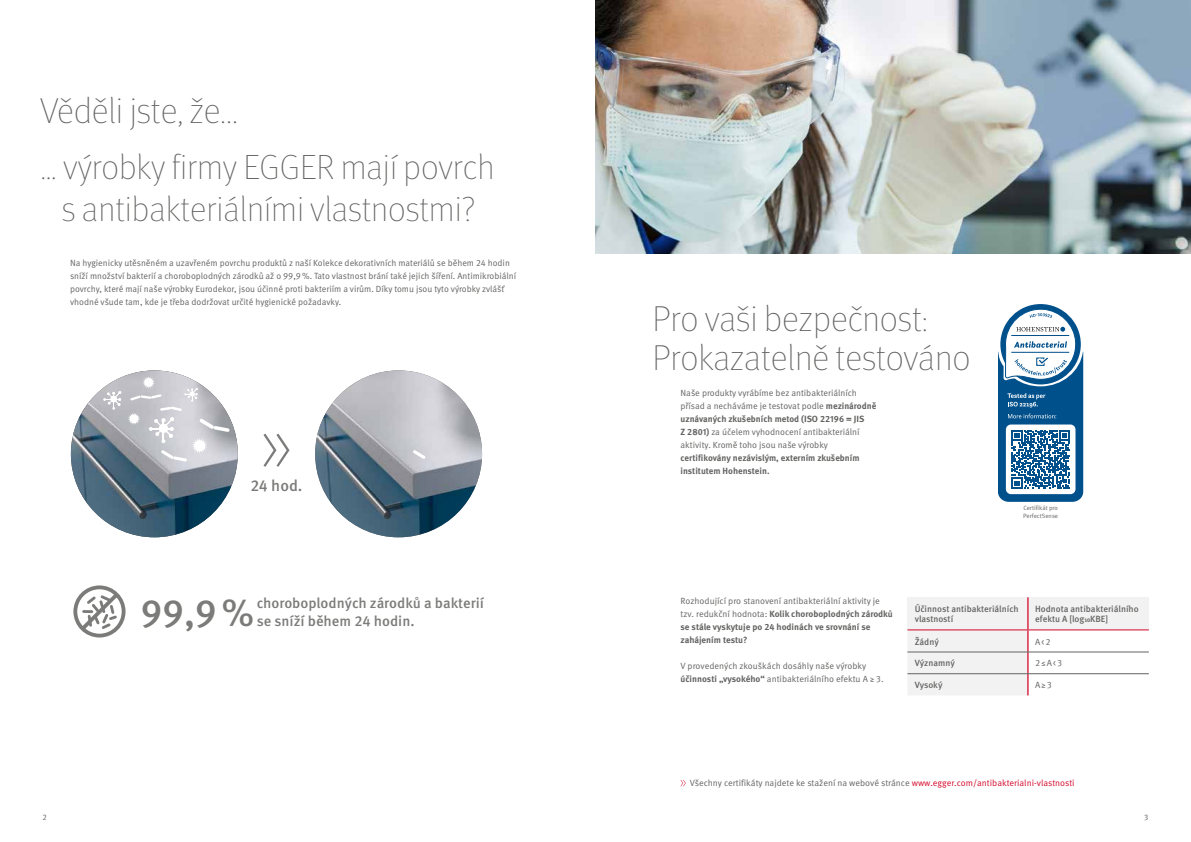
<style>
.page{position:relative;width:1191px;height:842px;background:#fff}
.page>*{position:absolute;margin:0;border:0;box-sizing:border-box;transform-origin:0 0}
.t1{font:500 38.1px "Meta Pro";color:#7b7b7a}
.t2{font:100 36px/39px "Meta Pro";letter-spacing:-.005em;color:#636362}
.t3{font:100 35px/42px "Meta Pro";color:#636362;text-align:center}
.t4{font:500 15.8px "Meta Pro";color:#7b7b7a}
.t5{font:500 14.5px "Meta Pro";color:#7b7b7a}
.t6{font:9px/13px "Meta Pro";color:#636362}
.t7{font:700 9px/13px "Meta Pro";letter-spacing:-.005em;color:#636362}
.t8{font:500 9px/10.8px "Meta Pro";color:#636362}
.t9{font:8px "Meta Pro";color:#636362}
.t10{font:6.2px/7.4px "Meta Pro";color:#636362}
.s1{font-weight:700}
.s2{font-weight:400}
.s3{color:#d4082c}
</style>
<div class="page">
<div style="left:907px;top:597px;width:121px;height:33px;background:#f2f2f2"></div>
<div style="left:1028px;top:597px;width:120px;height:33px;background:#f2f2f2"></div>
<svg style="left:907px;top:630px;width:241px;height:65px"></svg>
<hr style="left:1027px;top:597px;width:1px;height:32px;background:#d4082c">
<hr style="left:907px;top:629px;width:121px;height:1px;background:#d4082c">
<hr style="left:1028px;top:629px;width:120px;height:1px;background:#d4082c">
<hr style="left:907px;top:652px;width:121px;height:1px;background:#636362">
<hr style="left:1028px;top:652px;width:120px;height:1px;background:#636362">
<hr style="left:907px;top:673px;width:121px;height:1px;background:#636362">
<hr style="left:1028px;top:673px;width:120px;height:1px;background:#636362">
<svg style="left:680px;top:780px;width:5px;height:6px"></svg>
<img style="left:315px;top:370px;width:167px;height:167px;border-radius:83px">
<svg style="left:413px;top:450px;width:12px;height:9px"></svg>
<img style="left:71px;top:370px;width:167px;height:167px;border-radius:83px">
<svg style="left:103px;top:391px;width:18px;height:19px"></svg>
<svg style="left:128px;top:376px;width:102px;height:86px"></svg>
<div style="left:144px;top:378px;width:9px;height:9px;background:#fff;border-radius:50%"></div>
<svg style="left:263px;top:434px;width:26px;height:33px"></svg>
<svg style="left:73px;top:585px;width:53px;height:53px"></svg>
<img style="left:595px;top:0;width:596px;height:253px">
<svg style="left:998px;top:308px;width:85px;height:194px"></svg>
<h2 class="t2" style="left:40px;top:90px;width:200px">Věděli jste, že...</h2>
<h3 class="t3" style="left:41px;top:145px;width:455px">… výrobky firmy EGGER mají povrch s antibakteriálními vlastnostmi?</h3>
<p class="t6" style="left:70px;top:257px;width:447px">Na hygienicky utěsněném a uzavřeném povrchu produktů z naší Kolekce dekorativních materiálů se během 24 hodin sníží množství bakterií a choroboplodných zárodků až o 99,9%. Tato vlastnost brání také jejich šíření. Antimikrobiální povrchy, které mají naše výrobky Eurodekor, jsou účinné proti bakteriím a virům. Díky tomu jsou tyto výrobky zvlášť vhodné všude tam, kde je třeba dodržovat určité hygienické požadavky.</p>
<h3 class="t4" style="left:250px;top:475px;width:54px">24 hod.</h3>
<h3 class="t5" style="left:257px;top:594px;width:229px">choroboplodných zárodků a bakterií</h3>
<h1 class="t1" style="left:141px;top:589px;width:115px">99,9%</h1>
<h3 class="t5" style="left:257px;top:612px;width:159px">se sníží během 24 hodin.</h3>
<h2 class="t2" style="left:652px;top:298px;width:320px">Pro vaši bezpečnost:<br>Prokazatelně testováno</h2>
<p class="t6" style="left:680px;top:387px;width:197px">Naše produkty vyrábíme bez antibakteriálních přísad a necháváme je testovat podle <span class="s1">mezinárodně uznávaných zkušebních metod (ISO 22196 = JIS<br>Z 2801)</span> za účelem vyhodnocení antibakteriální aktivity. Kromě toho jsou naše výrobky</p>
<p class="t7" style="left:680px;top:451px;width:180px">certifikovány nezávislým, externím zkušebním institutem Hohenstein.</p>
<p class="t10" style="left:1023px;top:505px;width:37px">Certifikát pro<br>PerfectSense</p>
<p class="t7" style="left:680px;top:594px;width:214px"><span class="s2">Rozhodující pro stanovení antibakteriální aktivity je tzv. redukční hodnota:</span> Kolik choroboplodných zárodků se stále vyskytuje po 24 hodinách ve srovnání se zahájením testu?</p>
<p class="t6" style="left:680px;top:660px;width:204px">V provedených zkouškách dosáhly naše výrobky <span class="s1">účinnosti „vysokého“</span> antibakteriálního efektu A ≥ 3.</p>
<p class="t8" style="left:914px;top:603px;width:105px">Účinnost antibakteriálních vlastností</p>
<p class="t8" style="left:1035px;top:603px;width:105px">Hodnota antibakteriálního efektu A [log10KBE]</p>
<p class="t8" style="left:914px;top:636px;width:26px">Žádný</p>
<p class="t6" style="left:1035px;top:635px;width:17px">A&lt;2</p>
<p class="t8" style="left:914px;top:658px;width:42px">Významný</p>
<p class="t6" style="left:1035px;top:657px;width:29px">2≤A&lt;3</p>
<p class="t8" style="left:914px;top:680px;width:29px">Vysoký</p>
<p class="t6" style="left:1035px;top:678px;width:18px">A≥3</p>
<p class="t6" style="left:689px;top:777px;width:386px">Všechny certifikáty najdete ke stažení na webové stránce <span class="s3">www.egger.com/antibakterialni-vlastnosti</span></p>
<p class="t9" style="left:43px;top:812px;width:6px">2</p>
<p class="t9" style="left:1144px;top:812px;width:6px">3</p>
</div>
